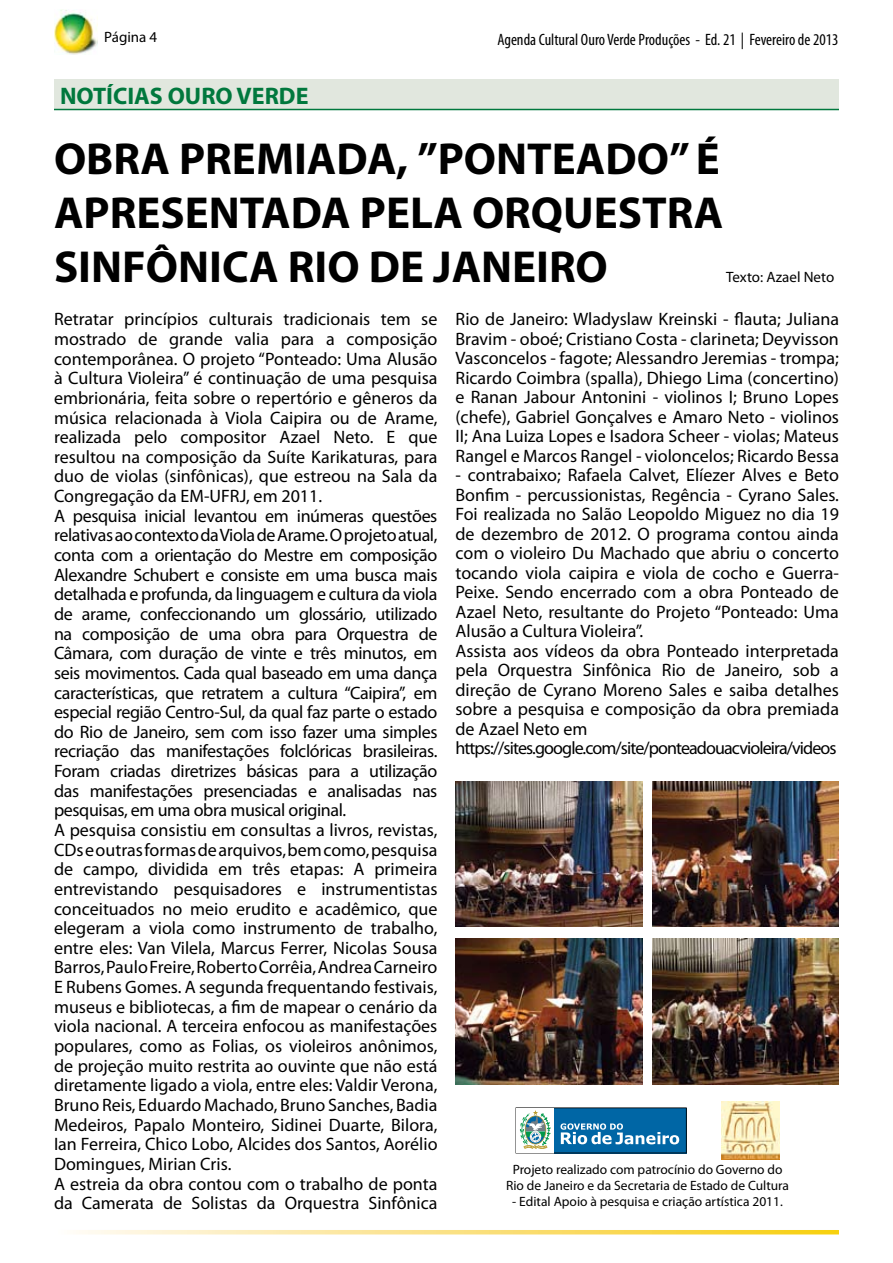
<style>
.page{position:relative;width:893px;height:1263px;background:#fff}
.page>*{position:absolute;margin:0;border:0;box-sizing:border-box;transform-origin:0 0}
.t1{font:700 45px/54px "Myriad Pro";color:#000;text-align:justify}
.t2{font:700 24px "Myriad Pro";color:#00783d}
.t3{font:18px/19.6px "Myriad Pro";color:#000}
.t4{font:condensed 16.5px "Myriad Pro";color:#000}
.t5{font:15px "Myriad Pro";color:#000}
.t6{font:13.5px/16.2px "Myriad Pro";color:#000;text-align:center}
</style>
<div class="page">
<img style="left:54px;top:9px;width:43px;height:45px">
<svg style="left:76px;top:1230px;width:763px;height:4px;background:#fae181"></svg>
<div style="left:54px;top:80px;width:785px;height:30px;background:#e1e7de"></div>
<hr style="left:54px;top:109px;width:785px;height:1px;background:#00783d">
<svg style="left:516px;top:1107px;width:171px;height:46px"></svg>
<img style="left:721px;top:1101px;width:59px;height:59px">
<img style="left:455px;top:781px;width:187px;height:146px">
<img style="left:455px;top:938px;width:187px;height:146px">
<img style="left:652px;top:781px;width:187px;height:146px">
<img style="left:652px;top:938px;width:187px;height:146px">
<p class="t5" style="left:104px;top:28px;width:55px">Página 4</p>
<p class="t4" style="left:497px;top:29px;width:343px">Agenda Cultural Ouro Verde Produções - Ed. 21 | Fevereiro de 2013</p>
<h2 class="t2" style="left:60px;top:80px;width:250px">NOTÍCIAS OURO VERDE</h2>
<h1 class="t1" style="left:54px;top:130px;width:671px">OBRA PREMIADA, ”PONTEADO” É APRESENTADA PELA ORQUESTRA SINFÔNICA RIO DE JANEIRO</h1>
<p class="t5" style="left:726px;top:268px;width:110px">Texto: Azael Neto</p>
<p class="t3" style="left:54px;top:309px;width:385px">Retratar princípios culturais tradicionais tem se mostrado de grande valia para a composição contemporânea. O projeto “Ponteado: Uma Alusão à Cultura Violeira” é continuação de uma pesquisa embrionária, feita sobre o repertório e gêneros da música relacionada à Viola Caipira ou de Arame, realizada pelo compositor Azael Neto. E que resultou na composição da Suíte Karikaturas, para duo de violas (sinfônicas), que estreou na Sala da Congregação da EM-UFRJ, em 2011.<br>A pesquisa inicial levantou em inúmeras questões relativas ao contexto da Viola de Arame. O projeto atual, conta com a orientação do Mestre em composição Alexandre Schubert e consiste em uma busca mais detalhada e profunda, da linguagem e cultura da viola de arame, confeccionando um glossário, utilizado na composição de uma obra para Orquestra de Câmara, com duração de vinte e três minutos, em seis movimentos. Cada qual baseado em uma dança características, que retratem a cultura “Caipira”, em especial região Centro-Sul, da qual faz parte o estado do Rio de Janeiro, sem com isso fazer uma simples recriação das manifestações folclóricas brasileiras.<br>Foram criadas diretrizes básicas para a utilização das manifestações presenciadas e analisadas nas pesquisas, em uma obra musical original.<br>A pesquisa consistiu em consultas a livros, revistas, CDs e outras formas de arquivos, bem como, pesquisa de campo, dividida em três etapas: A primeira entrevistando pesquisadores e instrumentistas conceituados no meio erudito e acadêmico, que elegeram a viola como instrumento de trabalho, entre eles: Van Vilela, Marcus Ferrer, Nicolas Sousa Barros, Paulo Freire, Roberto Corrêia, Andrea Carneiro E Rubens Gomes. A segunda frequentando festivais, museus e bibliotecas, a fim de mapear o cenário da viola nacional. A terceira enfocou as manifestações populares, como as Folias, os violeiros anônimos, de projeção muito restrita ao ouvinte que não está diretamente ligado a viola, entre eles: Valdir Verona, Bruno Reis, Eduardo Machado, Bruno Sanches, Badia Medeiros, Papalo Monteiro, Sidinei Duarte, Bilora, Ian Ferreira, Chico Lobo, Alcides dos Santos, Aorélio Domingues, Mirian Cris.<br>A estreia da obra contou com o trabalho de ponta da Camerata de Solistas da Orquestra Sinfônica</p>
<p class="t3" style="left:455px;top:309px;width:385px;text-align:justify">Rio de Janeiro: Wladyslaw Kreinski - flauta; Juliana Bravim - oboé; Cristiano Costa - clarineta; Deyvisson Vasconcelos - fagote; Alessandro Jeremias - trompa; Ricardo Coimbra (spalla), Dhiego Lima (concertino) e Ranan Jabour Antonini - violinos I; Bruno Lopes (chefe), Gabriel Gonçalves e Amaro Neto - violinos II; Ana Luiza Lopes e Isadora Scheer - violas; Mateus Rangel e Marcos Rangel - violoncelos; Ricardo Bessa</p>
<p class="t3" style="left:455px;top:465px;width:385px">- contrabaixo; Rafaela Calvet, Elíezer Alves e Beto Bonfim - percussionistas, Regência - Cyrano Sales.<br>Foi realizada no Salão Leopoldo Miguez no dia 19 de dezembro de 2012. O programa contou ainda com o violeiro Du Machado que abriu o concerto tocando viola caipira e viola de cocho e Guerra-Peixe. Sendo encerrado com a obra Ponteado de Azael Neto, resultante do Projeto “Ponteado: Uma Alusão a Cultura Violeira”.<br>Assista aos vídeos da obra Ponteado interpretada pela Orquestra Sinfônica Rio de Janeiro, sob a direção de Cyrano Moreno Sales e saiba detalhes sobre a pesquisa e composição da obra premiada de Azael Neto em https://sites.google.com/site/ponteadouacvioleira/videos</p>
<p class="t6" style="left:506px;top:1161px;width:285px">Projeto realizado com patrocínio do Governo do<br>Rio de Janeiro e da Secretaria de Estado de Cultura</p>
<p class="t6" style="left:512px;top:1193px;width:272px">- Edital Apoio à pesquisa e criação artística 2011.</p>
</div>
